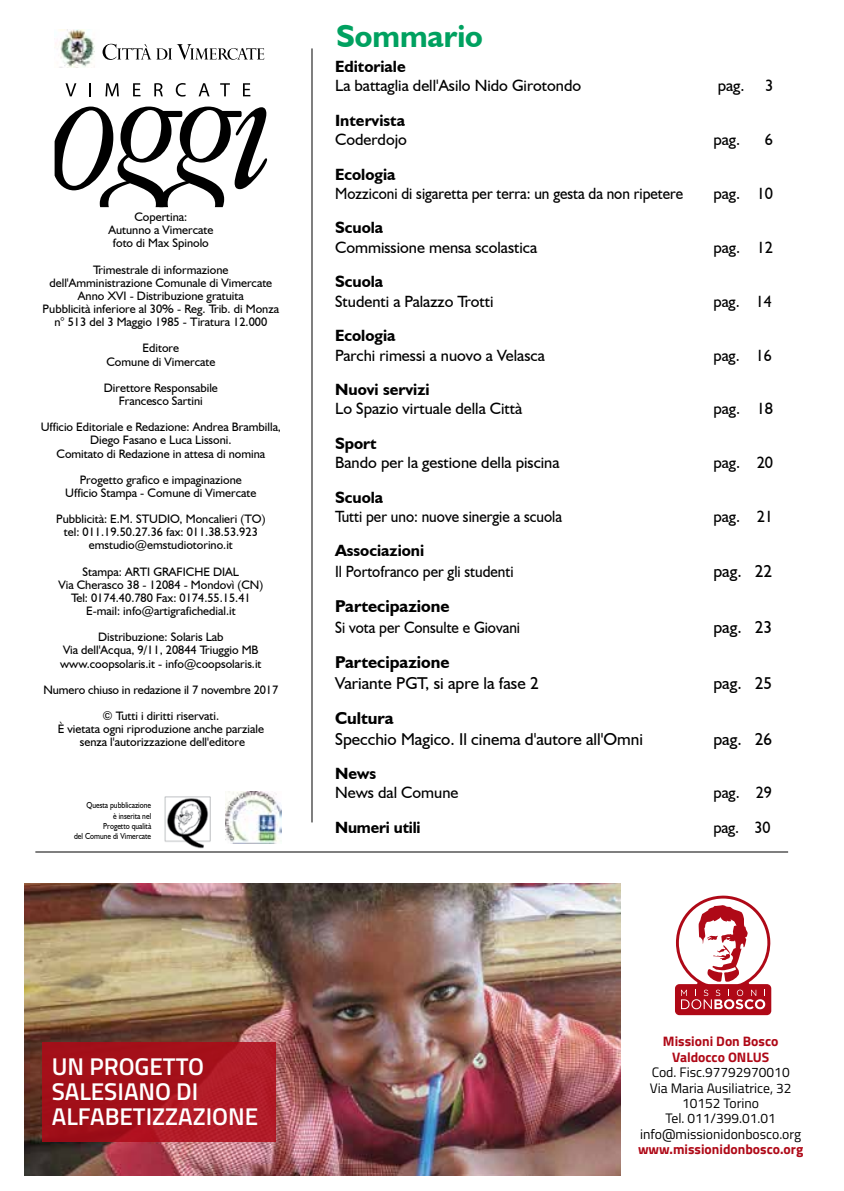
<style>
.page{position:relative;width:844px;height:1191px;background:#fff}
.page>*{position:absolute;margin:0;border:0;box-sizing:border-box;transform-origin:0 0}
.t1{font:700 31.5px "Humanist 521 BT";color:#00a160}
.t2{font:600 24.32px/25.2px "Titillium";color:#fff}
.t3{font:17.15px "Humanist 521 BT";color:#000}
.t4{font:700 17.15px "Humanist 521 BT";color:#000}
.t5{font:16.28px "Humanist 521 BT";color:#000}
.t6{font:16.28px "Humanist 521 BT";color:#000;scale:.93 1}
.t7{font:700 16.28px "Humanist 521 BT";color:#000}
.t8{font:13.65px/15.4px "Titillium";color:#000;text-align:center}
.t9{font:700 13.65px/15.4px "Titillium";color:#af0917;text-align:center}
.t10{font:12.25px/13.1px "Humanist 521 BT";color:#000;text-align:center}
.t11{font:8.58px/10.3px "Humanist 521 BT";color:#000;text-align:right;scale:.86 1}
</style>
<div class="page">
<hr style="left:311px;top:48px;width:1px;height:774px;background:#000">
<svg style="left:102px;top:44px;width:162px;height:16px"></svg>
<img style="left:54px;top:29px;width:41px;height:38px">
<svg style="left:55px;top:107px;width:212px;height:100px"></svg>
<svg style="left:65px;top:83px;width:11px;height:13px"></svg>
<svg style="left:89px;top:83px;width:2px;height:13px"></svg>
<svg style="left:105px;top:83px;width:14px;height:13px"></svg>
<svg style="left:133px;top:83px;width:7px;height:13px"></svg>
<svg style="left:154px;top:83px;width:9px;height:13px"></svg>
<svg style="left:176px;top:83px;width:10px;height:14px"></svg>
<svg style="left:198px;top:83px;width:11px;height:13px"></svg>
<svg style="left:220px;top:83px;width:10px;height:13px"></svg>
<svg style="left:243px;top:83px;width:7px;height:13px"></svg>
<hr style="left:35px;top:851px;width:752px;height:1px;background:#000">
<img style="left:164px;top:796px;width:47px;height:52px">
<img style="left:226px;top:791px;width:55px;height:52px">
<img style="left:24px;top:883px;width:596px;height:292px">
<svg style="left:675px;top:895px;width:96px;height:120px"></svg>
<div style="left:42px;top:1043px;width:233px;height:99px;background:linear-gradient(to right,#9e0b14,#b41d29)"></div>
<p class="t10" style="left:108px;top:210px;width:106px">Copertina:<br>Autunno a Vimercate foto di Max Spinolo</p>
<p class="t10" style="left:43px;top:263px;width:238px">Trimestrale di informazione dell'Amministrazione Comunale di Vimercate Anno XVI - Distribuzione gratuita<br>Pubblicità inferiore al 30% - Reg. Trib. di Monza n° 513 del 3 Maggio 1985 - Tiratura 12.000</p>
<p class="t10" style="left:106px;top:341px;width:110px">Editore<br>Comune di Vimercate</p>
<p class="t10" style="left:104px;top:381px;width:116px">Direttore Responsabile<br>Francesco Sartini</p>
<p class="t10" style="left:41px;top:420px;width:242px">Ufficio Editoriale e Redazione: Andrea Brambilla,<br>Diego Fasano e Luca Lissoni.<br>Comitato di Redazione in attesa di nomina</p>
<p class="t10" style="left:65px;top:473px;width:192px">Progetto grafico e impaginazione<br>Ufficio Stampa - Comune di Vimercate</p>
<p class="t10" style="left:56px;top:512px;width:211px">Pubblicità: E.M. STUDIO, Moncalieri (TO) tel: 011.19.50.27.36 fax: 011.38.53.923 emstudio@emstudiotorino.it</p>
<p class="t10" style="left:58px;top:564px;width:206px">Stampa: ARTI GRAFICHE DIAL<br>Via Cherasco 38 - 12084 - Mondovì (CN)<br>Tel: 0174.40.780 Fax: 0174.55.15.41<br>E-mail: info@artigrafichedial.it</p>
<p class="t10" style="left:60px;top:630px;width:203px">Distribuzione: Solaris Lab<br>Via dell'Acqua, 9/11, 20844 Triuggio MB www.coopsolaris.it - info@coopsolaris.it</p>
<p class="t10" style="left:44px;top:676px;width:236px;line-height:26.2px">Numero chiuso in redazione il 7 novembre 2017 © Tutti i diritti riservati.</p>
<p class="t10" style="left:58px;top:722px;width:208px">È vietata ogni riproduzione anche parziale senza l'autorizzazione dell'editore</p>
<p class="t11" style="left:74px;top:800px;width:91px">Questa pubblicazione<br>è inserita nel<br>Progetto qualità<br>del Comune di Vimercate</p>
<h1 class="t1" style="left:336px;top:17px;width:148px">Sommario</h1>
<h3 class="t7" style="left:335px;top:56px;width:72px">Editoriale</h3>
<h3 class="t5" style="left:335px;top:76px;width:247px">La battaglia dell'Asilo Nido Girotondo</h3>
<h3 class="t5" style="left:717px;top:76px;width:28px">pag.</h3>
<h3 class="t5" style="left:765px;top:76px;width:10px">3</h3>
<h3 class="t7" style="left:335px;top:110px;width:71px">Intervista</h3>
<h3 class="t5" style="left:335px;top:130px;width:73px">Coderdojo</h3>
<h3 class="t5" style="left:713px;top:130px;width:28px">pag.</h3>
<h3 class="t5" style="left:764px;top:130px;width:10px">6</h3>
<h3 class="t7" style="left:335px;top:164px;width:62px">Ecologia</h3>
<h3 class="t6" style="left:335px;top:183px;width:376px">Mozziconi di sigaretta per terra: un gesta da non ripetere</h3>
<h3 class="t5" style="left:713px;top:183px;width:61px">pag. 10</h3>
<h3 class="t7" style="left:335px;top:218px;width:50px">Scuola</h3>
<h3 class="t5" style="left:335px;top:237px;width:203px">Commissione mensa scolastica</h3>
<h3 class="t5" style="left:713px;top:237px;width:61px">pag. 12</h3>
<h3 class="t7" style="left:335px;top:271px;width:50px">Scuola</h3>
<h3 class="t5" style="left:335px;top:291px;width:160px">Studenti a Palazzo Trotti</h3>
<h3 class="t5" style="left:713px;top:291px;width:60px">pag. 14</h3>
<h3 class="t7" style="left:335px;top:325px;width:62px">Ecologia</h3>
<h3 class="t5" style="left:335px;top:345px;width:211px">Parchi rimessi a nuovo a Velasca</h3>
<h3 class="t5" style="left:713px;top:345px;width:60px">pag. 16</h3>
<h3 class="t7" style="left:335px;top:379px;width:96px">Nuovi servizi</h3>
<h3 class="t5" style="left:335px;top:399px;width:188px">Lo Spazio virtuale della Città</h3>
<h3 class="t5" style="left:713px;top:399px;width:61px">pag. 18</h3>
<h3 class="t7" style="left:335px;top:433px;width:43px">Sport</h3>
<h3 class="t5" style="left:335px;top:453px;width:226px">Bando per la gestione della piscina</h3>
<h3 class="t5" style="left:713px;top:453px;width:61px">pag. 20</h3>
<h3 class="t7" style="left:335px;top:487px;width:50px">Scuola</h3>
<h3 class="t6" style="left:335px;top:506px;width:245px">Tutti per uno: nuove sinergie a scuola</h3>
<h3 class="t5" style="left:713px;top:506px;width:61px">pag. 21</h3>
<h3 class="t7" style="left:335px;top:540px;width:91px">Associazioni</h3>
<h3 class="t6" style="left:335px;top:561px;width:193px">Il Portofranco per gli studenti</h3>
<h3 class="t3" style="left:713px;top:560px;width:60px">pag. 22</h3>
<h3 class="t4" style="left:335px;top:596px;width:116px">Partecipazione</h3>
<h3 class="t6" style="left:335px;top:617px;width:200px">Si vota per Consulte e Giovani</h3>
<h3 class="t3" style="left:713px;top:616px;width:60px">pag. 23</h3>
<h3 class="t4" style="left:335px;top:651px;width:116px">Partecipazione</h3>
<h3 class="t3" style="left:335px;top:672px;width:205px">Variante PGT, si apre la fase 2</h3>
<h3 class="t3" style="left:713px;top:672px;width:60px">pag. 25</h3>
<h3 class="t4" style="left:335px;top:707px;width:60px">Cultura</h3>
<h3 class="t3" style="left:335px;top:728px;width:309px">Specchio Magico. Il cinema d'autore all'Omni</h3>
<h3 class="t3" style="left:713px;top:728px;width:60px">pag. 26</h3>
<h3 class="t7" style="left:335px;top:763px;width:43px">News</h3>
<h3 class="t5" style="left:335px;top:783px;width:125px">News dal Comune</h3>
<h3 class="t5" style="left:713px;top:783px;width:60px">pag. 29</h3>
<h3 class="t7" style="left:335px;top:817px;width:87px">Numeri utili</h3>
<h3 class="t5" style="left:713px;top:817px;width:59px">pag. 30</h3>
<h2 class="t2" style="left:52px;top:1052px;width:208px">UN PROGETTO<br>SALESIANO DI<br>ALFABETIZZAZIONE</h2>
<p class="t9" style="left:662px;top:1033px;width:117px">Missioni Don Bosco<br>Valdocco ONLUS</p>
<p class="t8" style="left:640px;top:1064px;width:163px">Cod. Fisc.97792970010<br>Via Maria Ausiliatrice, 32<br>10152 Torino<br>Tel. 011/399.01.01 info@missionidonbosco.org</p>
<p class="t9" style="left:637px;top:1141px;width:167px">www.missionidonbosco.org</p>
</div>
